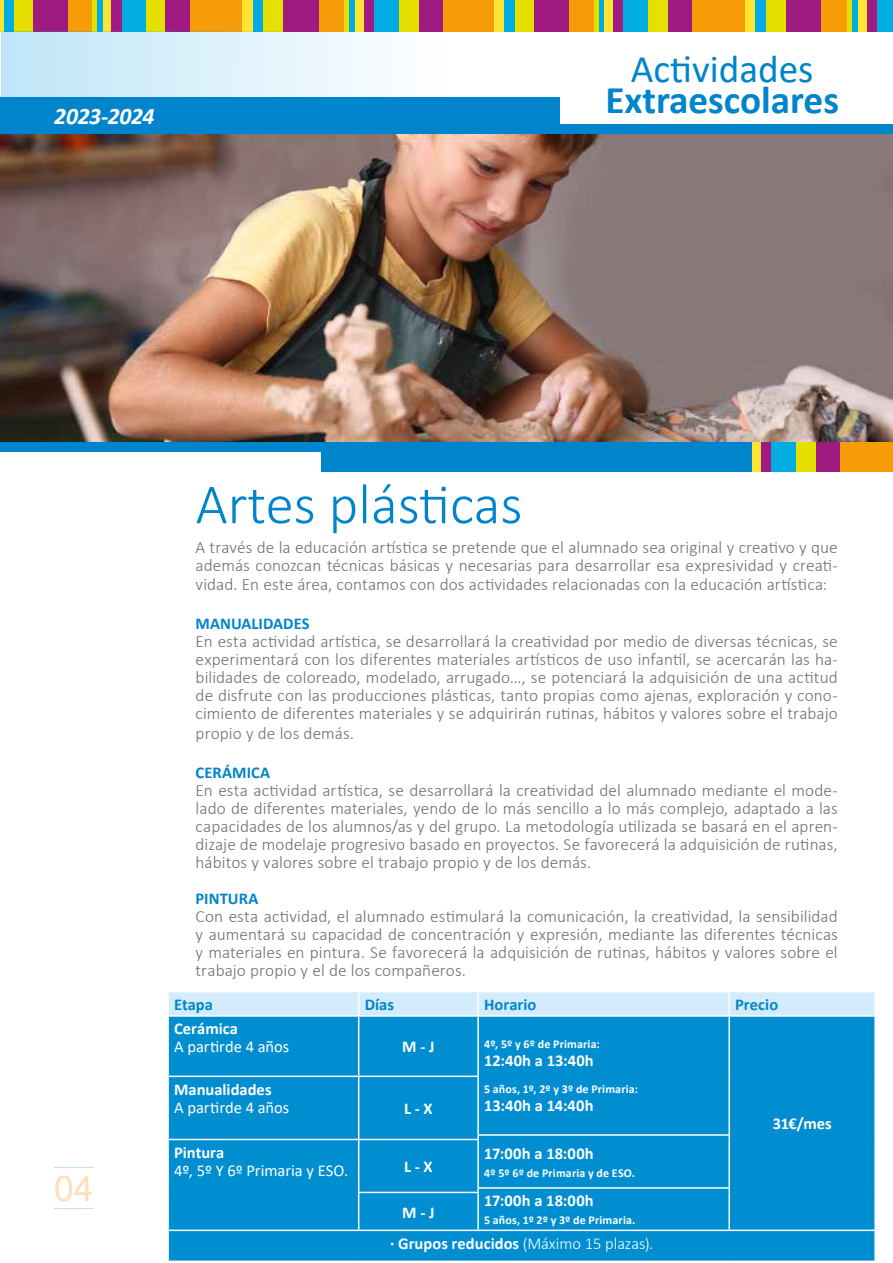
<style>
.page{position:relative;width:893px;height:1263px;background:#fff}
.page>*{position:absolute;margin:0;border:0;box-sizing:border-box;transform-origin:0 0}
.t1{font:300 57px "Calibri";color:#0084cb}
.t2{font:700 39.3px "Calibri";color:#0084cb}
.t3{font:39.3px "Calibri";color:#0084cb}
.t4{font:35.55px "Arial";color:#fedfb7}
.t5{font:italic 700 23.7px "Calibri";letter-spacing:-.015em;color:#fff}
.t6{font:300 17.25px/18px "Calibri";letter-spacing:.005em;color:#706f6f;text-align:justify}
.t7{font:700 16.5px "Calibri";color:#fff}
.t8{font:700 16.5px "Calibri";letter-spacing:.005em;color:#0084cb}
.t9{font:16.5px "Calibri";color:#fff}
.t10{font:300 16.5px "Calibri";letter-spacing:-.005em;color:#fff}
.t11{font:700 12px "Calibri";letter-spacing:.015em;color:#fff}
.s1{font-weight:700}
</style>
<div class="page">
<div style="left:821px;top:0;width:26px;height:31px;background:#f59c08"></div>
<div style="left:691px;top:0;width:54px;height:31px;background:#f59c08"></div>
<div style="left:745px;top:0;width:10px;height:31px;background:#ffe532"></div>
<div style="left:857px;top:0;width:10px;height:31px;background:#ffe532"></div>
<div style="left:785px;top:0;width:36px;height:31px;background:#a01b81"></div>
<div style="left:667px;top:0;width:24px;height:31px;background:#a01b81"></div>
<div style="left:867px;top:0;width:11px;height:31px;background:#a01b81"></div>
<div style="left:755px;top:0;width:10px;height:31px;background:#00ace1"></div>
<div style="left:878px;top:0;width:15px;height:31px;background:#00ace1"></div>
<div style="left:852px;top:0;width:5px;height:31px;background:#00ace1"></div>
<div style="left:847px;top:0;width:5px;height:31px;background:#e6e000"></div>
<div style="left:766px;top:0;width:19px;height:31px;background:#e6e000"></div>
<div style="left:568px;top:0;width:26px;height:31px;background:#f59c08"></div>
<div style="left:443px;top:0;width:51px;height:31px;background:#f59c08"></div>
<div style="left:494px;top:0;width:11px;height:31px;background:#ffe532"></div>
<div style="left:604px;top:0;width:9px;height:31px;background:#ffe532"></div>
<div style="left:534px;top:0;width:34px;height:31px;background:#a01b81"></div>
<div style="left:419px;top:0;width:24px;height:31px;background:#a01b81"></div>
<div style="left:613px;top:0;width:10px;height:31px;background:#a01b81"></div>
<div style="left:505px;top:0;width:10px;height:31px;background:#00ace1"></div>
<div style="left:623px;top:0;width:25px;height:31px;background:#00ace1"></div>
<div style="left:598px;top:0;width:6px;height:31px;background:#00ace1"></div>
<hr style="left:594px;top:0;width:4px;height:31px;background:#e6e000">
<div style="left:515px;top:0;width:19px;height:31px;background:#e6e000"></div>
<div style="left:648px;top:0;width:19px;height:31px;background:#e6e000"></div>
<div style="left:67px;top:0;width:25px;height:31px;background:#f59c08"></div>
<hr style="left:0;top:0;width:4px;height:31px;background:#ffe532">
<div style="left:102px;top:0;width:10px;height:31px;background:#ffe532"></div>
<div style="left:33px;top:0;width:34px;height:31px;background:#a01b81"></div>
<div style="left:112px;top:0;width:10px;height:31px;background:#a01b81"></div>
<div style="left:4px;top:0;width:10px;height:31px;background:#00ace1"></div>
<div style="left:122px;top:0;width:24px;height:31px;background:#00ace1"></div>
<div style="left:97px;top:0;width:5px;height:31px;background:#00ace1"></div>
<div style="left:92px;top:0;width:5px;height:31px;background:#e6e000"></div>
<div style="left:14px;top:0;width:19px;height:31px;background:#e6e000"></div>
<div style="left:146px;top:0;width:19px;height:31px;background:#e6e000"></div>
<div style="left:318px;top:0;width:26px;height:31px;background:#f59c08"></div>
<div style="left:189px;top:0;width:53px;height:31px;background:#f59c08"></div>
<div style="left:242px;top:0;width:11px;height:31px;background:#ffe532"></div>
<div style="left:354px;top:0;width:10px;height:31px;background:#ffe532"></div>
<div style="left:283px;top:0;width:35px;height:31px;background:#a01b81"></div>
<div style="left:165px;top:0;width:24px;height:31px;background:#a01b81"></div>
<div style="left:364px;top:0;width:11px;height:31px;background:#a01b81"></div>
<div style="left:253px;top:0;width:11px;height:31px;background:#00ace1"></div>
<div style="left:375px;top:0;width:25px;height:31px;background:#00ace1"></div>
<div style="left:349px;top:0;width:5px;height:31px;background:#00ace1"></div>
<div style="left:344px;top:0;width:5px;height:31px;background:#e6e000"></div>
<div style="left:264px;top:0;width:19px;height:31px;background:#e6e000"></div>
<div style="left:399px;top:0;width:20px;height:31px;background:#e6e000"></div>
<hr style="left:54px;top:1167px;width:40px;height:1px;background:#c6ddf4">
<hr style="left:54px;top:1208px;width:40px;height:1px;background:#c6ddf4">
<svg style="left:1px;top:31px;width:892px;height:66px"></svg>
<img style="left:0;top:134px;width:892px;height:308px">
<div style="left:0;top:124px;width:893px;height:10px;background:#0084cb"></div>
<div style="left:0;top:97px;width:560px;height:31px;background:#0084cb"></div>
<div style="left:0;top:442px;width:893px;height:10px;background:#0084cb"></div>
<div style="left:322px;top:447px;width:571px;height:25px;background:#0084cb"></div>
<div style="left:840px;top:442px;width:53px;height:30px;background:#f59c08"></div>
<div style="left:816px;top:442px;width:24px;height:30px;background:#a01b81"></div>
<div style="left:796px;top:442px;width:20px;height:30px;background:#e6e000"></div>
<div style="left:752px;top:442px;width:9px;height:30px;background:#ffe532"></div>
<div style="left:761px;top:442px;width:11px;height:30px;background:#a01b81"></div>
<div style="left:772px;top:442px;width:24px;height:30px;background:#00ace1"></div>
<div style="left:169px;top:1017px;width:705px;height:243px;background:#008ed1"></div>
<hr style="left:728px;top:1017px;width:2px;height:59px;background:#fff">
<hr style="left:728px;top:1076px;width:2px;height:58px;background:#fff">
<hr style="left:728px;top:1139px;width:2px;height:48px;background:#fff">
<hr style="left:728px;top:1192px;width:2px;height:37px;background:#fff">
<div style="left:168px;top:992px;width:707px;height:23px;background:#d2ecfc"></div>
<hr style="left:477px;top:992px;width:2px;height:23px;background:#fff">
<hr style="left:358px;top:1017px;width:1px;height:58px;background:#fff">
<hr style="left:477px;top:1017px;width:2px;height:58px;background:#fff">
<hr style="left:358px;top:1077px;width:1px;height:58px;background:#fff">
<hr style="left:477px;top:1077px;width:2px;height:57px;background:#fff">
<hr style="left:358px;top:1140px;width:1px;height:48px;background:#fff">
<hr style="left:477px;top:1140px;width:2px;height:47px;background:#fff">
<hr style="left:358px;top:1193px;width:1px;height:36px;background:#fff">
<hr style="left:477px;top:1193px;width:2px;height:36px;background:#fff">
<hr style="left:167px;top:1075px;width:192px;height:2px;background:#fff">
<hr style="left:359px;top:1075px;width:120px;height:2px;background:#fff">
<hr style="left:477px;top:1134px;width:253px;height:2px;background:#fff">
<hr style="left:167px;top:1139px;width:192px;height:1px;background:#fff">
<hr style="left:359px;top:1139px;width:120px;height:1px;background:#fff">
<hr style="left:477px;top:1187px;width:253px;height:2px;background:#fff">
<hr style="left:358px;top:1192px;width:121px;height:1px;background:#fff">
<hr style="left:167px;top:1229px;width:192px;height:2px;background:#fff">
<hr style="left:359px;top:1229px;width:119px;height:2px;background:#fff">
<hr style="left:478px;top:1229px;width:251px;height:2px;background:#fff">
<hr style="left:729px;top:1229px;width:147px;height:2px;background:#fff">
<h3 class="t5" style="left:54px;top:105px;width:102px">2023-2024</h3>
<h2 class="t3" style="left:631px;top:41px;width:184px">Actividades</h2>
<h2 class="t2" style="left:605px;top:80px;width:235px">Extraescolares</h2>
<h3 class="t4" style="left:54px;top:1168px;width:41px">04</h3>
<h1 class="t1" style="left:196px;top:469px;width:328px">Artes plásticas</h1>
<p class="t6" style="left:196px;top:538px;width:644px;line-height:18.8px">A través de la educación artística se pretende que el alumnado sea original y creativo y que además conozcan técnicas básicas y necesarias para desarrollar esa expresividad y creati&shy;vidad. En este área, contamos con dos actividades relacionadas con la educación artística:</p>
<p class="t8" style="left:196px;top:616px;width:116px">MANUALIDADES</p>
<p class="t6" style="left:196px;top:632px;width:644px">En esta actividad artística, se desarrollará la creatividad por medio de diversas técnicas, se experimentará con los diferentes materiales artísticos de uso infantil, se acercarán las ha&shy;bilidades de coloreado, modelado, arrugado…, se potenciará la adquisición de una actitud de disfrute con las producciones plásticas, tanto propias como ajenas, exploración y cono&shy;cimiento de diferentes materiales y se adquirirán rutinas, hábitos y valores sobre el trabajo propio y de los demás.</p>
<p class="t8" style="left:196px;top:764px;width:76px">CERÁMICA</p>
<p class="t6" style="left:196px;top:781px;width:644px">En esta actividad artística, se desarrollará la creatividad del alumnado mediante el mode&shy;lado de diferentes materiales, yendo de lo más sencillo a lo más complejo, adaptado a las capacidades de los alumnos/as y del grupo. La metodología utilizada se basará en el apren&shy;dizaje de modelaje progresivo basado en proyectos. Se favorecerá la adquisición de rutinas, hábitos y valores sobre el trabajo propio y de los demás.</p>
<p class="t8" style="left:196px;top:890px;width:64px">PINTURA</p>
<p class="t6" style="left:196px;top:907px;width:644px">Con esta actividad, el alumnado estimulará la comunicación, la creatividad, la sensibilidad y aumentará su capacidad de concentración y expresión, mediante las diferentes técnicas y materiales en pintura. Se favorecerá la adquisición de rutinas, hábitos y valores sobre el trabajo propio y el de los compañeros.</p>
<p class="t8" style="left:174px;top:996px;width:40px">Etapa</p>
<p class="t8" style="left:365px;top:996px;width:31px">Días</p>
<p class="t8" style="left:484px;top:996px;width:54px">Horario</p>
<p class="t8" style="left:735px;top:996px;width:44px">Precio</p>
<p class="t7" style="left:174px;top:1021px;width:65px">Cerámica</p>
<p class="t9" style="left:174px;top:1035px;width:117px">A partirde 4 años</p>
<p class="t7" style="left:402px;top:1039px;width:34px">M - J</p>
<p class="t11" style="left:484px;top:1038px;width:117px">4º, 5º y 6º de Primaria:</p>
<p class="t7" style="left:484px;top:1053px;width:111px">12:40h a 13:40h</p>
<p class="t11" style="left:484px;top:1083px;width:155px">5 años, 1º, 2º y 3º de Primaria:</p>
<p class="t7" style="left:484px;top:1098px;width:111px">13:40h a 14:40h</p>
<p class="t7" style="left:773px;top:1116px;width:61px">31€/mes</p>
<p class="t7" style="left:174px;top:1081px;width:99px">Manualidades</p>
<p class="t9" style="left:174px;top:1096px;width:117px">A partirde 4 años</p>
<p class="t7" style="left:404px;top:1100px;width:30px">L - X</p>
<p class="t7" style="left:174px;top:1144px;width:52px">Pintura</p>
<p class="t9" style="left:174px;top:1159px;width:176px">4º, 5º Y 6º Primaria y ESO.</p>
<p class="t7" style="left:404px;top:1158px;width:30px">L - X</p>
<p class="t7" style="left:484px;top:1145px;width:111px">17:00h a 18:00h</p>
<p class="t11" style="left:484px;top:1167px;width:153px">4º 5º 6º de Primaria y de ESO.</p>
<p class="t7" style="left:484px;top:1193px;width:111px">17:00h a 18:00h</p>
<p class="t7" style="left:402px;top:1204px;width:34px">M - J</p>
<p class="t11" style="left:484px;top:1214px;width:153px">5 años, 1º 2º y 3º de Primaria.</p>
<p class="t10" style="left:390px;top:1233px;width:265px"><span class="s1">· Grupos reducidos</span> (Máximo 15 plazas).</p>
</div>
